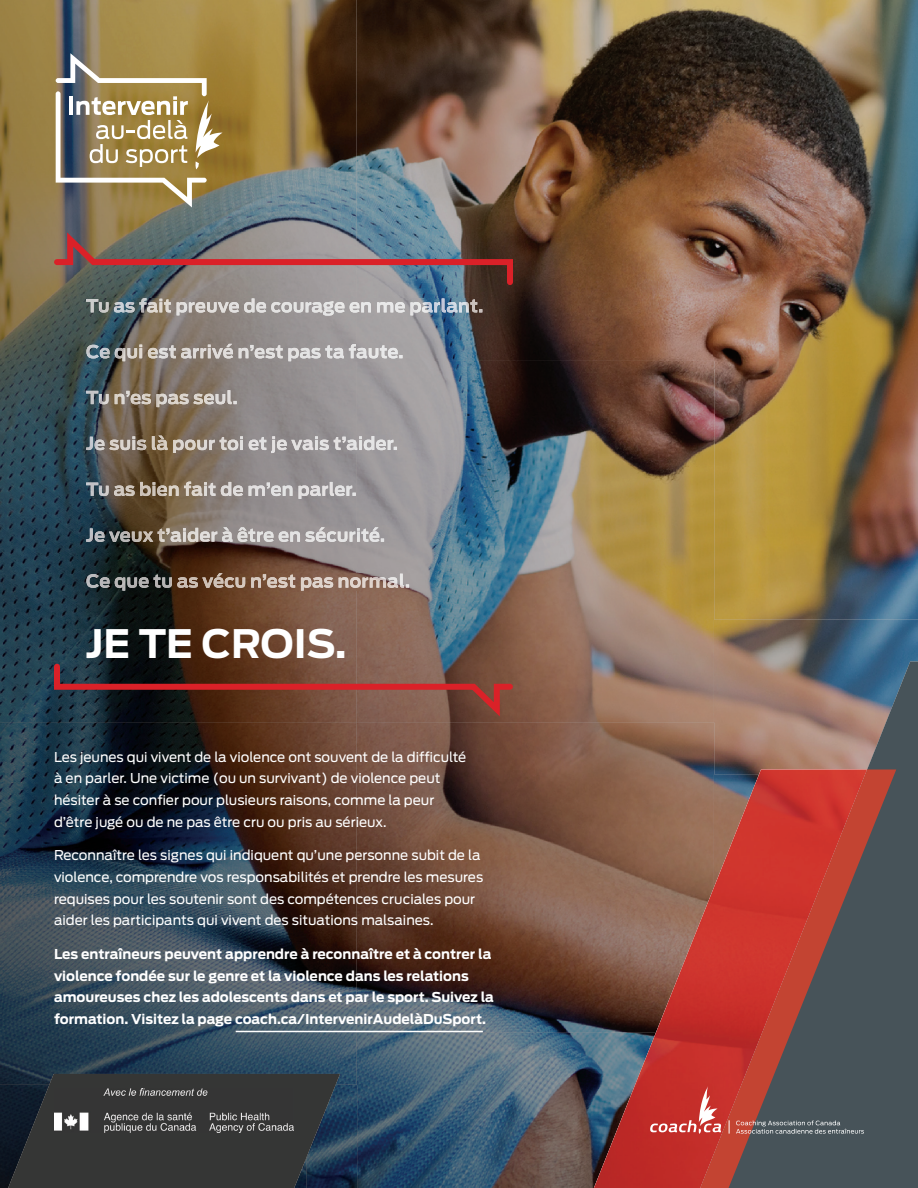
<style>
.page{position:relative;width:918px;height:1188px;background:#fff}
.page>*{position:absolute;margin:0;border:0;box-sizing:border-box;transform-origin:0 0}
.t1{font:700 39px "Antenna";color:#fff}
.t2{font:13.5px/21.6px "Antenna";color:#fff}
.t3{font:700 13.5px/21.6px "Antenna";color:#fff}
</style>
<div class="page">
<img style="left:0;top:0;width:356px;height:723px">
<img style="left:356px;top:0;width:358px;height:723px">
<img style="left:714px;top:0;width:204px;height:619px">
<img style="left:714px;top:619px;width:204px;height:43px">
<img style="left:0;top:723px;width:356px;height:362px">
<img style="left:356px;top:723px;width:344px;height:310px">
<img style="left:356px;top:1033px;width:238px;height:155px">
<img style="left:0;top:1085px;width:8px;height:103px">
<img style="left:340px;top:1085px;width:17px;height:103px">
<hr style="left:236px;top:1031px;width:247px;height:1px;background:#fff">
<img style="left:86px;top:298px;width:396px;height:18px">
<img style="left:86px;top:527px;width:298px;height:15px">
<img style="left:86px;top:573px;width:323px;height:18px">
<img style="left:86px;top:344px;width:317px;height:17px">
<img style="left:86px;top:390px;width:151px;height:17px">
<img style="left:86px;top:436px;width:311px;height:17px">
<img style="left:86px;top:482px;width:270px;height:17px">
<svg style="left:51px;top:225px;width:465px;height:63px;background:#7d6f70"></svg>
<svg style="left:51px;top:661px;width:465px;height:63px;background:#603a31"></svg>
<svg style="left:700px;top:662px;width:218px;height:526px;background:#766c6a"></svg>
<img style="left:594px;top:770px;width:106px;height:418px">
<svg style="left:700px;top:770px;width:196px;height:418px;background:#8e4643"></svg>
<svg style="left:8px;top:1074px;width:332px;height:114px;background:#2f3337"></svg>
<svg style="left:650px;top:1086px;width:71px;height:48px;background:#cd4e4b"></svg>
<svg style="left:729px;top:1120px;width:1px;height:14px"></svg>
<svg style="left:736px;top:1121px;width:128px;height:13px;background:#767274"></svg>
<img style="left:54px;top:1089px;width:240px;height:44px">
<svg style="left:56px;top:53px;width:167px;height:154px;background:#a29269"></svg>
<h1 class="t1" style="left:86px;top:620px;width:262px">JE TE CROIS.</h1>
<p class="t2" style="left:54px;top:746px;width:414px">Les jeunes qui vivent de la violence ont souvent de la difficulté à en parler. Une victime (ou un survivant) de violence peut hésiter à se confier pour plusieurs raisons, comme la peur d’être jugé ou de ne pas être cru ou pris au sérieux.</p>
<p class="t2" style="left:54px;top:845px;width:431px">Reconnaître les signes qui indiquent qu’une personne subit de la violence, comprendre vos responsabilités et prendre les mesures requises pour les soutenir sont des compétences cruciales pour aider les participants qui vivent des situations malsaines.</p>
<p class="t3" style="left:54px;top:944px;width:441px">Les entraîneurs peuvent apprendre à reconnaître et à contrer la violence fondée sur le genre et la violence dans les relations amoureuses chez les adolescents dans et par le sport. Suivez la formation. Visitez la page coach.ca/IntervenirAudelàDuSport.</p>
</div>
